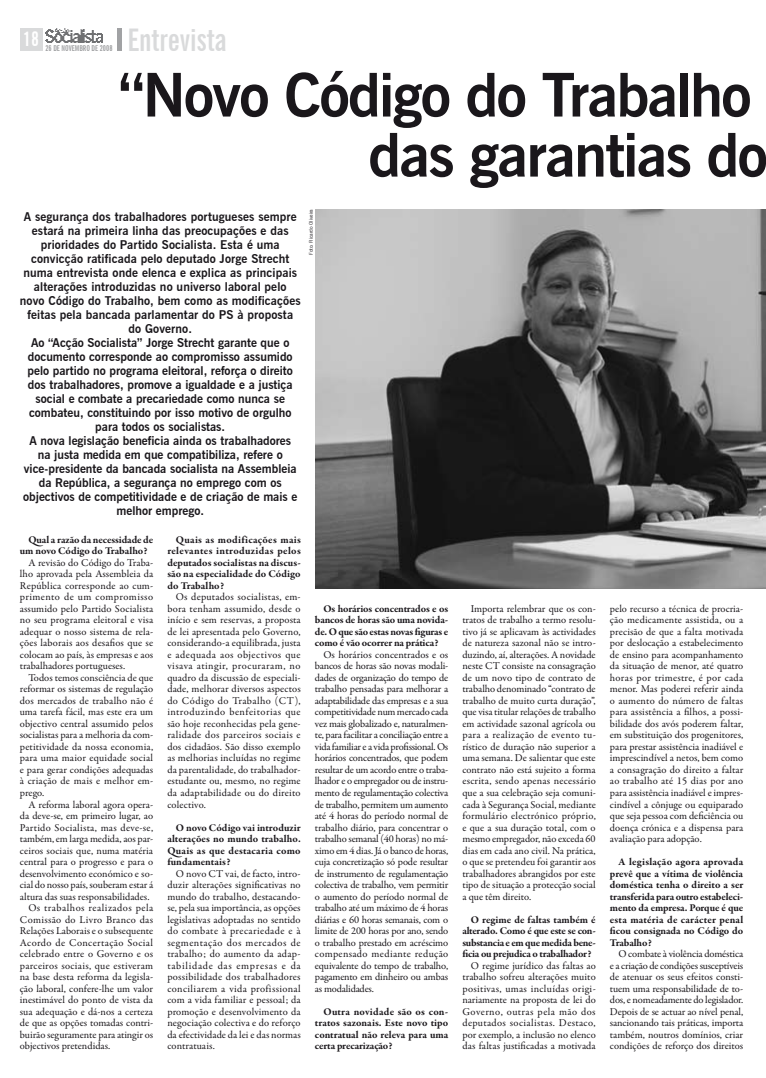
<style>
.page{position:relative;width:766px;height:1078px;background:#fff}
.page>*{position:absolute;margin:0;border:0;box-sizing:border-box;transform-origin:0 0}
.t1{font:700 60px/60px "News Gothic BT";letter-spacing:-.03em;color:#1a171b;text-align:right}
.t2{font:700 extra-condensed 31.2px "News Gothic BT";color:#d9dadb}
.t3{font:700 extra-condensed 20px "News Gothic BT";color:#fff}
.t4{font:700 12px/14px "News Gothic BT";color:#1a171b;text-align:center}
.t5{font:10.5px/11.5px "Garamond Premr Pro";color:#1a171b;text-align:justify}
.t6{font:700 10.5px/11.5px "Garamond Premr Pro";letter-spacing:-.005em;color:#1a171b;text-align:justify}
.t7{font:10.5px "Garamond Premr Pro";letter-spacing:.025em;color:#1a171b}
.t8{font:10.5px "Garamond Premr Pro";letter-spacing:.04em;color:#1a171b}
.t9{font:10.5px "Garamond Premr Pro";letter-spacing:.035em;color:#1a171b}
.t10{font:10.5px "Garamond Premr Pro";letter-spacing:.02em;color:#1a171b}
.t11{font:10.5px "Garamond Premr Pro";letter-spacing:.03em;color:#1a171b}
.t12{font:700 extra-condensed 8px "News Gothic BT";color:#9c9d9f}
.t13{font:5px "News Gothic BT";color:#1a171b}
</style>
<div class="page">
<div style="left:20px;top:28px;width:23px;height:23px;background:#d9dadb"></div>
<img style="left:45px;top:28px;width:57px;height:14px">
<hr style="left:117px;top:28px;width:4px;height:23px;background:#a1a2a4">
<img style="left:315px;top:209px;width:450px;height:379px">
<h3 class="t3" style="left:23px;top:26px;width:17px">18</h3>
<h2 class="t2" style="left:127px;top:21px;width:101px">Entrevista</h2>
<p class="t12" style="left:45px;top:43px;width:69px">26 DE NOVEMBRO DE 2008</p>
<h1 class="t1" style="left:118px;top:65px;width:650px">“Novo Código do Trabalho das garantias do</h1>
<p class="t4" style="left:20px;top:209px;width:282px">A segurança dos trabalhadores portugueses sempre estará na primeira linha das preocupações e das prioridades do Partido Socialista. Esta é uma convicção ratificada pelo deputado Jorge Strecht numa entrevista onde elenca e explica as principais alterações introduzidas no universo laboral pelo<br>novo Código do Trabalho, bem como as modificações feitas pela bancada parlamentar do PS à proposta do Governo.<br>Ao “Acção Socialista” Jorge Strecht garante que o documento corresponde ao compromisso assumido pelo partido no programa eleitoral, reforça o direito dos trabalhadores, promove a igualdade e a justiça social e combate a precariedade como nunca se combateu, constituindo por isso motivo de orgulho para todos os socialistas.<br>A nova legislação beneficia ainda os trabalhadores<br>na justa medida em que compatibiliza, refere o vice-presidente da bancada socialista na Assembleia da República, a segurança no emprego com os objectivos de competitividade e de criação de mais e melhor emprego.</p>
<p class="t13" style="left:308px;top:255px;width:47px;rotate:-90deg">Foto: Ricardo Oliveira</p>
<p class="t6" style="left:20px;top:533px;width:135px;text-indent:9px">Qual a razão da necessidade de um novo Código do Trabalho?</p>
<p class="t5" style="left:20px;top:557px;width:135px;text-indent:9px">A revisão do Código do Traba&shy;lho aprovada pela Assembleia da República corresponde ao cum&shy;primento de um compromisso assumido pelo Partido Socialista no seu programa eleitoral e visa adequar o nosso sistema de rela&shy;ções laborais aos desafios que se colocam ao país, às empresas e aos trabalhadores portugueses.</p>
<p class="t5" style="left:20px;top:672px;width:135px;text-indent:9px">Todos temos consciência de que reformar os sistemas de regulação dos mercados de trabalho não é uma tarefa fácil, mas este era um objectivo central assumido pelos socialistas para a melhoria da com&shy;petitividade da nossa economia, para uma maior equidade social e para gerar condições adequadas à criação de mais e melhor em&shy;prego.</p>
<p class="t5" style="left:28px;top:798px;width:126px">A reforma laboral agora opera-</p>
<p class="t5" style="left:20px;top:810px;width:135px">da deve-se, em primeiro lugar, ao</p>
<p class="t7" style="left:20px;top:820px;width:135px">Partido Socialista, mas deve-se,</p>
<p class="t5" style="left:20px;top:833px;width:135px">também, em larga medida, aos par-</p>
<p class="t5" style="left:20px;top:844px;width:135px">ceiros sociais que, numa matéria</p>
<p class="t5" style="left:20px;top:856px;width:135px">central para o progresso e para o</p>
<p class="t5" style="left:20px;top:867px;width:135px">desenvolvimento económico e so-</p>
<p class="t5" style="left:20px;top:879px;width:135px">cial do nosso país, souberam estar á</p>
<p class="t5" style="left:20px;top:890px;width:131px">altura das suas responsabilidades.</p>
<p class="t8" style="left:28px;top:901px;width:126px">Os trabalhos realizados pela</p>
<p class="t11" style="left:20px;top:912px;width:135px">Comissão do Livro Branco das</p>
<p class="t5" style="left:20px;top:925px;width:135px">Relações Laborais e o subsequente</p>
<p class="t9" style="left:20px;top:935px;width:135px">Acordo de Concertação Social</p>
<p class="t10" style="left:20px;top:947px;width:135px">celebrado entre o Governo e os</p>
<p class="t7" style="left:20px;top:958px;width:135px">parceiros sociais, que estiveram</p>
<p class="t5" style="left:20px;top:971px;width:135px">na base desta reforma da legisla-</p>
<p class="t5" style="left:20px;top:982px;width:135px">ção laboral, confere-lhe um valor</p>
<p class="t5" style="left:20px;top:994px;width:135px">inestimável do ponto de vista da</p>
<p class="t5" style="left:20px;top:1005px;width:135px">sua adequação e dá-nos a certeza</p>
<p class="t5" style="left:20px;top:1017px;width:135px">de que as opções tomadas contri-</p>
<p class="t5" style="left:20px;top:1028px;width:135px">buirão seguramente para atingir os</p>
<p class="t5" style="left:20px;top:1040px;width:92px">objectivos pretendidas.</p>
<p class="t6" style="left:167px;top:533px;width:135px;text-indent:9px">Quais as modificações mais relevantes introduzidas pelos deputados socialistas na discus&shy;são na especialidade do Código do Trabalho?</p>
<p class="t5" style="left:167px;top:591px;width:135px;text-indent:9px">Os deputados socialistas, em&shy;bora tenham assumido, desde o início e sem reservas, a proposta de lei apresentada pelo Governo, considerando-a equilibrada, justa e adequada aos objectivos que visava atingir, procuraram, no quadro da discussão de especiali&shy;dade, melhorar diversos aspectos do Código do Trabalho (CT), introduzindo benfeitorias que são hoje reconhecidas pela gene&shy;ralidade dos parceiros sociais e dos cidadãos. São disso exemplo as melhorias incluídas no regime da parentalidade, do trabalhador&shy;estudante ou, mesmo, no regime da adaptabilidade ou do direito colectivo.</p>
<p class="t6" style="left:167px;top:821px;width:135px;text-indent:9px">O novo Código vai introduzir alterações no mundo trabalho.<br>Quais as que destacaria como fundamentais?</p>
<p class="t5" style="left:167px;top:867px;width:135px;text-indent:9px">O novo CT vai, de facto, intro&shy;duzir alterações significativas no mundo do trabalho, destacando&shy;se, pela sua importância, as opções legislativas adoptadas no sentido do combate à precariedade e à segmentação dos mercados de trabalho; do aumento da adap&shy;tabilidade das empresas e da possibilidade dos trabalhadores conciliarem a vida profissional com a vida familiar e pessoal; da promoção e desenvolvimento da negociação colectiva e do reforço da efectividade da lei e das normas contratuais.</p>
<p class="t6" style="left:315px;top:602px;width:135px;text-indent:9px">Os horários concentrados e os bancos de horas são uma novida&shy;de. O que são estas novas figuras e como é vão ocorrer na prática?</p>
<p class="t5" style="left:315px;top:649px;width:135px;text-indent:9px">Os horários concentrados e os bancos de horas são novas modali&shy;dades de organização do tempo de trabalho pensadas para melhorar a adaptabilidade das empresas e a sua competitividade num mercado cada vez mais globalizado e, naturalmen&shy;te, para facilitar a conciliação entre a vida familiar e a vida profissional. Os horários concentrados, que podem resultar de um acordo entre o traba&shy;lhador e o empregador ou de instru&shy;mento de regulamentação colectiva de trabalho, permitem um aumento até 4 horas do período normal de trabalho diário, para concentrar o trabalho semanal (40 horas) no má&shy;ximo em 4 dias. Já o banco de horas, cuja concretização só pode resultar de instrumento de regulamentação colectiva de trabalho, vem permitir o aumento do período normal de trabalho até um máximo de 4 horas diárias e 60 horas semanais, com o limite de 200 horas por ano, sendo o trabalho prestado em acréscimo compensado mediante redução equivalente do tempo de trabalho, pagamento em dinheiro ou ambas as modalidades.</p>
<p class="t6" style="left:315px;top:1005px;width:135px;text-indent:9px">Outra novidade são os con&shy;tratos sazonais. Este novo tipo contratual não releva para uma certa precarização?</p>
<p class="t5" style="left:462px;top:603px;width:135px;text-indent:9px">Importa relembrar que os con&shy;tratos de trabalho a termo resolu&shy;tivo já se aplicavam às actividades de natureza sazonal não se intro&shy;duzindo, aí, alterações. A novidade neste CT consiste na consagração de um novo tipo de contrato de trabalho denominado “contrato de trabalho de muito curta duração”, que visa titular relações de trabalho em actividade sazonal agrícola ou para a realização de evento tu&shy;rístico de duração não superior a uma semana. De salientar que este contrato não está sujeito a forma escrita, sendo apenas necessário que a sua celebração seja comuni&shy;cada à Segurança Social, mediante formulário electrónico próprio, e que a sua duração total, com o mesmo empregador, não exceda 60 dias em cada ano civil. Na prática, o que se pretendeu foi garantir aos trabalhadores abrangidos por este tipo de situação a protecção social a que têm direito.</p>
<p class="t6" style="left:462px;top:913px;width:135px;text-indent:9px">O regime de faltas também é alterado. Como é que este se con&shy;substancia e em que medida bene&shy;ficia ou prejudica o trabalhador?</p>
<p class="t5" style="left:462px;top:959px;width:135px;text-indent:9px">O regime jurídico das faltas ao trabalho sofreu alterações muito positivas, umas incluídas origi&shy;nariamente na proposta de lei do Governo, outras pela mão dos deputados socialistas. Destaco, por exemplo, a inclusão no elenco das faltas justificadas a motivada</p>
<p class="t5" style="left:609px;top:603px;width:135px">pelo recurso a técnica de procria&shy;ção medicamente assistida, ou a precisão de que a falta motivada por deslocação a estabelecimento de ensino para acompanhamento da situação de menor, até quatro horas por trimestre, é por cada menor. Mas poderei referir ainda o aumento do número de faltas para assistência a filhos, a possi&shy;bilidade dos avós poderem faltar, em substituição dos progenitores, para prestar assistência inadiável e imprescindível a netos, bem como a consagração do direito a faltar ao trabalho até 15 dias por ano para assistência inadiável e impres&shy;cindível a cônjuge ou equiparado que seja pessoa com deficiência ou doença crónica e a dispensa para avaliação para adopção.</p>
<p class="t6" style="left:609px;top:855px;width:135px;text-indent:9px">A legislação agora aprovada prevê que a vítima de violência doméstica tenha o direito a ser transferida para outro estabeleci&shy;mento da empresa. Porque é que esta matéria de carácter penal ficou consignada no Código do Trabalho?</p>
<p class="t5" style="left:609px;top:948px;width:135px;text-indent:9px">O combate à violência doméstica e a criação de condições susceptíveis de atenuar os seus efeitos consti&shy;tuem uma responsabilidade de to&shy;dos, e nomeadamente do legislador.<br>Depois de se actuar ao nível penal, sancionando tais práticas, importa também, noutros domínios, criar condições de reforço dos direitos</p>
</div>
